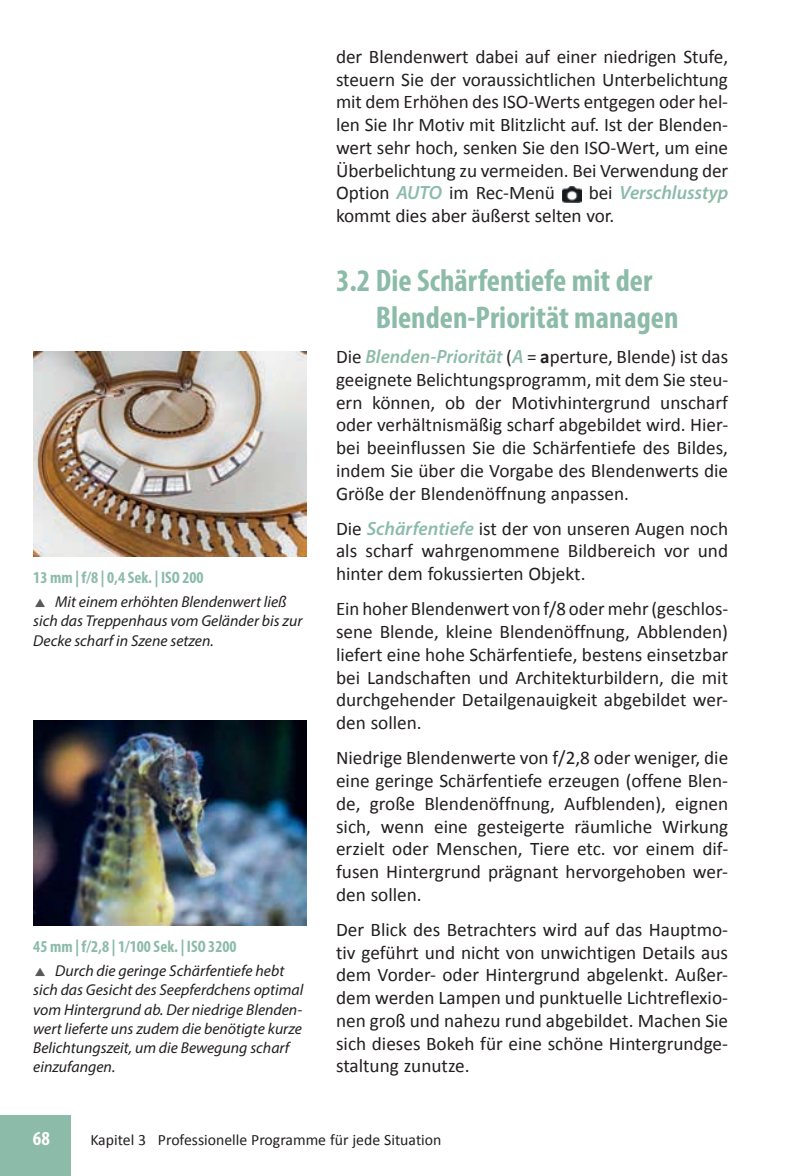
<style>
.page{position:relative;width:795px;height:1176px;background:#fff}
.page>*{position:absolute;margin:0;border:0;box-sizing:border-box;transform-origin:0 0}
.t1{font:700 condensed 31.5px/36.8px "Myriad Pro";color:#8cbba9}
.t2{font:700 condensed 19.95px "Myriad Pro";color:#fff}
.t3{font:19.25px/22.8px "Calibri";color:#231f20;text-align:justify}
.t4{font:italic 600 19.25px "Myriad Pro";letter-spacing:-.005em;color:#8cbba9}
.t5{font:700 condensed 16.62px "Myriad Pro";color:#8cbba9}
.t6{font:italic 15.75px/19.2px "Myriad Pro";color:#231f20}
.t7{font:15.75px "Calibri";color:#231f20}
.s1{font-family:"Myriad Pro";font-weight:600;font-style:italic;color:#8cbba9}
.s2{font-family:"Calibri";font-weight:400;font-style:normal;color:#231f20}
.s3{font-weight:700}
</style>
<div class="page">
<div style="left:0;top:1115px;width:70px;height:61px;background:#8cbba9"></div>
<img style="left:562px;top:187px;width:19px;height:15px">
<img style="left:33px;top:352px;width:273px;height:204px">
<img style="left:33px;top:721px;width:273px;height:204px">
<p class="t5" style="left:33px;top:571px;width:172px">13 mm | f/8 | 0,4 Sek. | ISO 200</p>
<p class="t6" style="left:33px;top:593px;width:270px;text-indent:22px">Mit einem erhöhten Blendenwert ließ sich das Treppenhaus vom Geländer bis zur<br>Decke scharf in Szene setzen.</p>
<p class="t5" style="left:33px;top:940px;width:205px">45 mm | f/2,8 | 1/100 Sek. | ISO 3200</p>
<p class="t6" style="left:33px;top:962px;width:271px;text-indent:22px">Durch die geringe Schärfentiefe hebt sich das Gesicht des Seepferdchens optimal vom Hintergrund ab. Der niedrige Blenden&shy;wert lieferte uns zudem die benötigte kurze Belichtungszeit, um die Bewegung scharf einzufangen.</p>
<p class="t3" style="left:336px;top:47px;width:393px">der Blendenwert dabei auf einer niedrigen Stufe, steuern Sie der voraussichtlichen Unterbelichtung mit dem Erhöhen des ISO-Werts entgegen oder hel&shy;len Sie Ihr Motiv mit Blitzlicht auf. Ist der Blenden&shy;wert sehr hoch, senken Sie den ISO-Wert, um eine Überbelichtung zu vermeiden. Bei Verwendung der Option <span class="s1">AUTO</span> im Rec-Menü</p>
<p class="t4" style="left:588px;top:186px;width:141px"><span class="s2">bei</span> Verschlusstyp</p>
<p class="t3" style="left:336px;top:206px;width:280px">kommt dies aber äußerst selten vor.</p>
<h1 class="t1" style="left:376px;top:264px;width:304px;text-indent:-40px">3.2 Die Schärfentiefe mit der<br>Blenden-Priorität managen</h1>
<p class="t3" style="left:336px;top:347px;width:393px">Die <span class="s1">Blenden-Priorität</span> (<span class="s1">A</span> = <span class="s3">a</span>perture, Blende) ist das geeignete Belichtungsprogramm, mit dem Sie steu&shy;ern können, ob der Motivhintergrund unscharf oder verhältnismäßig scharf abgebildet wird. Hier&shy;bei beeinflussen Sie die Schärfentiefe des Bildes, indem Sie über die Vorgabe des Blendenwerts die Größe der Blendenöffnung anpassen.</p>
<p class="t3" style="left:336px;top:519px;width:393px">Die <span class="s1">Schärfentiefe</span> ist der von unseren Augen noch als scharf wahrgenommene Bildbereich vor und hinter dem fokussierten Objekt.</p>
<p class="t3" style="left:336px;top:599px;width:393px">Ein hoher Blendenwert von f/8 oder mehr (geschlos&shy;sene Blende, kleine Blendenöffnung, Abblenden) liefert eine hohe Schärfentiefe, bestens einsetzbar bei Landschaften und Architekturbildern, die mit durchgehender Detailgenauigkeit abgebildet wer&shy;den sollen.</p>
<p class="t3" style="left:336px;top:748px;width:393px">Niedrige Blendenwerte von f/2,8 oder weniger, die eine geringe Schärfentiefe erzeugen (offene Blen&shy;de, große Blendenöffnung, Aufblenden), eignen sich, wenn eine gesteigerte räumliche Wirkung erzielt oder Menschen, Tiere etc. vor einem dif&shy;fusen Hintergrund prägnant hervorgehoben wer&shy;den sollen.</p>
<p class="t3" style="left:336px;top:920px;width:393px">Der Blick des Betrachters wird auf das Hauptmo&shy;tiv geführt und nicht von unwichtigen Details aus dem Vorder- oder Hintergrund abgelenkt. Außer&shy;dem werden Lampen und punktuelle Lichtreflexio&shy;nen groß und nahezu rund abgebildet. Machen Sie sich dieses Bokeh für eine schöne Hintergrundge&shy;staltung zunutze.</p>
<p class="t2" style="left:33px;top:1131px;width:18px">68</p>
<p class="t7" style="left:90px;top:1133px;width:352px">Kapitel 3 Professionelle Programme für jede Situation</p>
</div>
